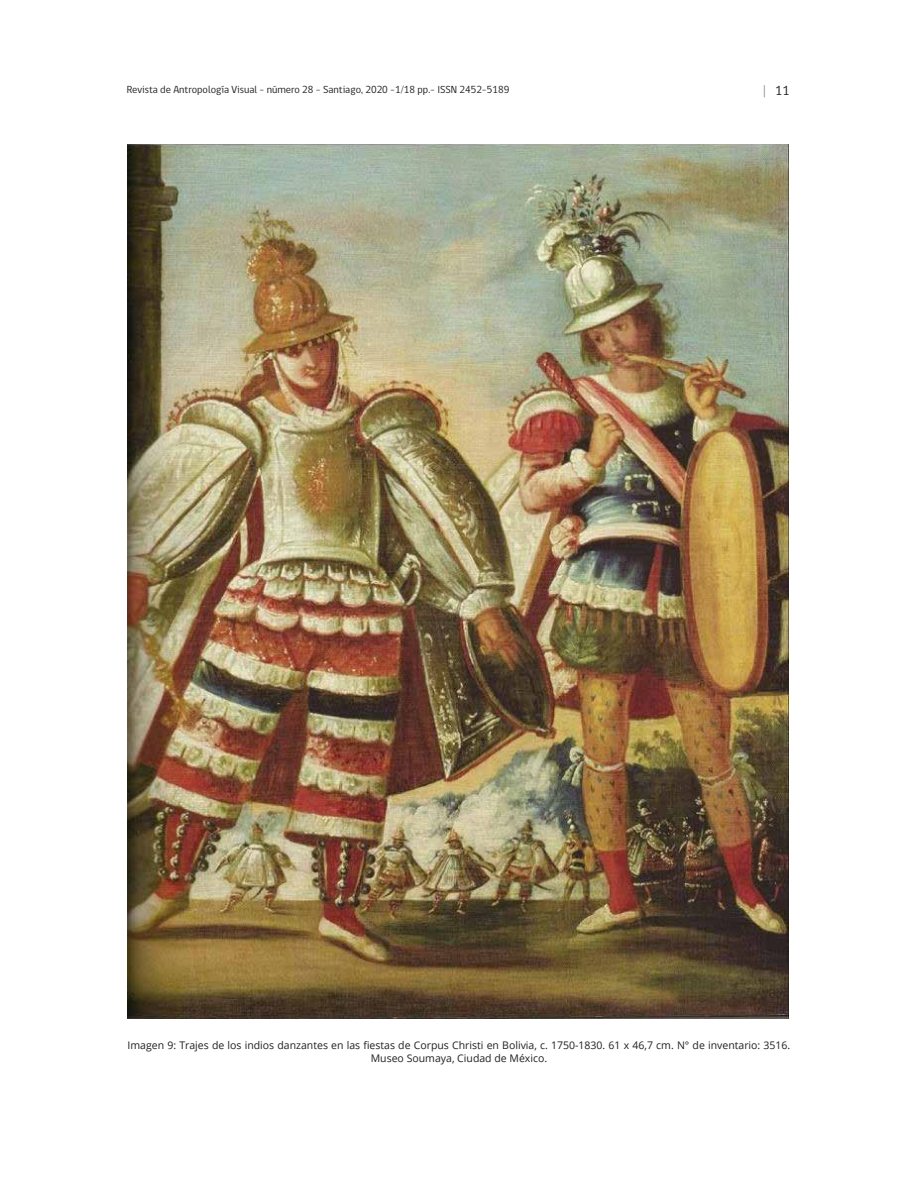
<style>
.page{position:relative;width:918px;height:1188px;background:#fff}
.page>*{position:absolute;margin:0;border:0;box-sizing:border-box;transform-origin:0 0}
.t1{font:13.5px "gob CL";color:#231f20}
.t2{font:10.5px/12.6px "Open Sans";color:#231f20;text-align:center}
.t3{font:10.5px "gob CL";color:#231f20}
.s1{color:#808285}
</style>
<div class="page">
<img style="left:128px;top:144px;width:661px;height:874px">
<p class="t3" style="left:127px;top:82px;width:384px">Revista de Antropología Visual - número 28 - Santiago, 2020 -1/18 pp.- ISSN 2452-5189</p>
<p class="t1" style="left:762px;top:82px;width:29px"><span class="s1">|</span> 11</p>
<p class="t2" style="left:128px;top:1039px;width:664px">Imagen 9: Trajes de los indios danzantes en las fiestas de Corpus Christi en Bolivia, c. 1750-1830. 61 x 46,7 cm. N° de inventario: 3516.<br>Museo Soumaya, Ciudad de México.</p>
</div>
